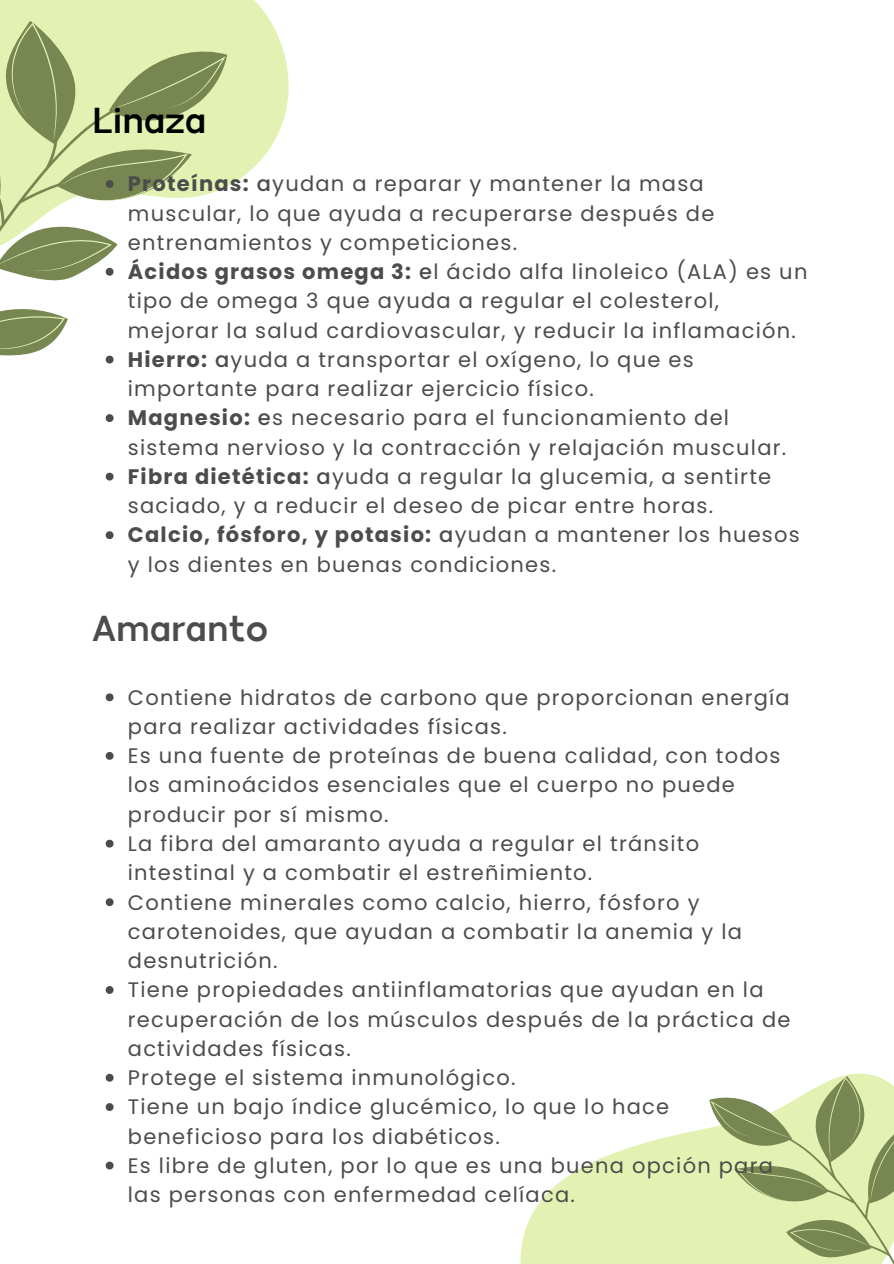
<style>
.page{position:relative;width:894px;height:1264px;background:#fff}
.page>*{position:absolute;margin:0;border:0;box-sizing:border-box;transform-origin:0 0}
.t1{font:700 37.5px "TS Deniz";color:#4d4c4c}
.t2{font:700 37.5px "TS Deniz";color:#000}
.t3{font:21px/29.2px "Poppins";letter-spacing:.06em;color:#4d4c4c}
.s1{font-weight:700}
.s2{font-weight:500}
</style>
<div class="page">
<svg style="left:0;top:0;width:289px;height:187px;fill:#e3f2b3"></svg>
<svg style="left:520px;top:1073px;width:355px;height:190px;fill:#e3f2b3"></svg>
<svg style="left:0;top:203px;width:118px;height:161px"></svg>
<svg style="left:0;top:306px;width:68px;height:49px"></svg>
<svg style="left:709px;top:1076px;width:184px;height:187px;background:#c5d29c"></svg>
<svg style="left:0;top:21px;width:227px;height:182px;background:#bccb91"></svg>
<svg style="left:0;top:224px;width:117px;height:57px"></svg>
<svg style="left:106px;top:355px;width:7px;height:8px"></svg>
<svg style="left:106px;top:414px;width:7px;height:8px"></svg>
<svg style="left:106px;top:472px;width:7px;height:8px"></svg>
<svg style="left:106px;top:531px;width:7px;height:8px"></svg>
<svg style="left:106px;top:693px;width:7px;height:8px"></svg>
<svg style="left:106px;top:752px;width:7px;height:7px"></svg>
<svg style="left:106px;top:839px;width:7px;height:8px"></svg>
<svg style="left:106px;top:898px;width:7px;height:8px"></svg>
<svg style="left:106px;top:986px;width:7px;height:7px"></svg>
<svg style="left:106px;top:1073px;width:7px;height:8px"></svg>
<svg style="left:106px;top:1103px;width:7px;height:7px"></svg>
<svg style="left:106px;top:1161px;width:7px;height:8px"></svg>
<p class="t2" style="left:92px;top:96px;width:116px">Linaza</p>
<p class="t3" style="left:128px;top:169px;width:587px"><span class="s1">Proteínas:</span> <span class="s2">a</span>yudan a reparar y mantener la masa muscular, lo que ayuda a recuperarse después de entrenamientos y competiciones.</p>
<h1 class="t3" style="left:128px;top:257px;width:680px"><span class="s1">Ácidos grasos omega 3:</span> <span class="s2">e</span>l ácido alfa linoleico (ALA) es un tipo de omega 3 que ayuda a regular el colesterol, mejorar la salud cardiovascular, y reducir la inflamación.</h1>
<p class="t3" style="left:128px;top:345px;width:567px"><span class="s1">Hierro:</span> <span class="s2">a</span>yuda a transportar el oxígeno, lo que es importante para realizar ejercicio físico.</p>
<p class="t3" style="left:128px;top:403px;width:659px"><span class="s1">Magnesio:</span> <span class="s2">e</span>s necesario para el funcionamiento del sistema nervioso y la contracción y relajación muscular.</p>
<p class="t3" style="left:128px;top:462px;width:644px"><span class="s1">Fibra dietética:</span> <span class="s2">a</span>yuda a regular la glucemia, a sentirte saciado, y a reducir el deseo de picar entre horas.</p>
<p class="t3" style="left:128px;top:520px;width:673px"><span class="s1">Calcio, fósforo, y potasio:</span> <span class="s2">a</span>yudan a mantener los huesos y los dientes en buenas condiciones.</p>
<p class="t1" style="left:92px;top:604px;width:177px">Amaranto</p>
<p class="t3" style="left:128px;top:682px;width:663px">Contiene hidratos de carbono que proporcionan energía para realizar actividades físicas.</p>
<h1 class="t3" style="left:128px;top:741px;width:654px">Es una fuente de proteínas de buena calidad, con todos los aminoácidos esenciales que el cuerpo no puede producir por sí mismo.</h1>
<p class="t3" style="left:128px;top:829px;width:572px">La fibra del amaranto ayuda a regular el tránsito intestinal y a combatir el estreñimiento.</p>
<p class="t3" style="left:128px;top:887px;width:615px">Contiene minerales como calcio, hierro, fósforo y carotenoides, que ayudan a combatir la anemia y la desnutrición.</p>
<p class="t3" style="left:128px;top:975px;width:664px">Tiene propiedades antiinflamatorias que ayudan en la recuperación de los músculos después de la práctica de actividades físicas.</p>
<p class="t3" style="left:128px;top:1063px;width:389px">Protege el sistema inmunológico.</p>
<p class="t3" style="left:128px;top:1092px;width:542px">Tiene un bajo índice glucémico, lo que lo hace beneficioso para los diabéticos.</p>
<p class="t3" style="left:128px;top:1150px;width:646px">Es libre de gluten, por lo que es una buena opción para las personas con enfermedad celíaca.</p>
</div>
